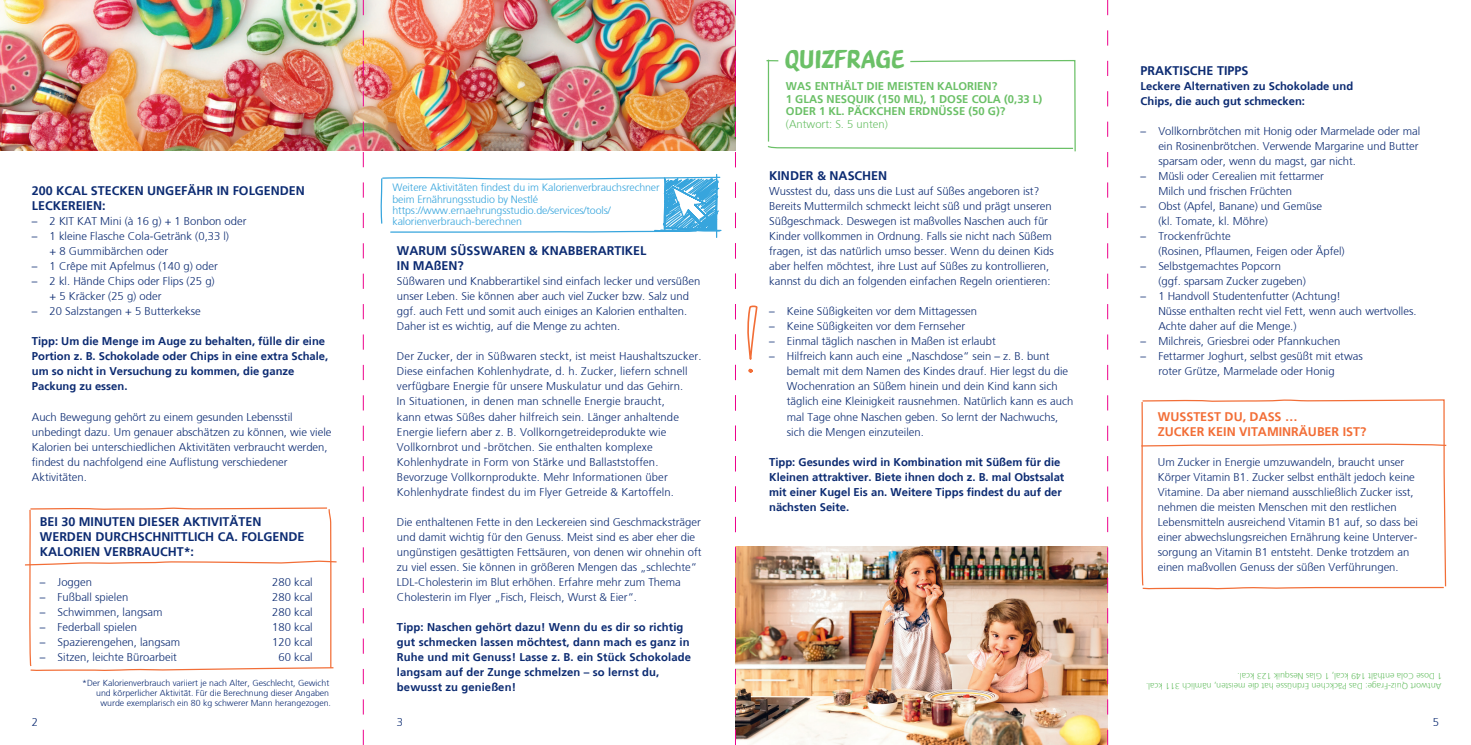
<style>
.page{position:relative;width:1471px;height:745px;background:#fff}
.page>*{position:absolute;margin:0;border:0;box-sizing:border-box;transform-origin:0 0}
.Box-Headine{font:27.5px "Nestle Brush";letter-spacing:.005em;color:#6bc067}
.Subline{font:700 12.5px/15px "Frutiger";color:#0c2b72}
.Subline-2{font:700 12.5px/15px "Frutiger";color:#f26e37}
.Copytext_Standard{font:300 11.25px/15px "Frutiger";color:#0c2b72}
.Copytext_Standard-2{font:700 11.25px/15px "Frutiger";color:#0c2b72}
.Box-Subline{font:700 11.25px/12.5px "Frutiger";color:#6bc067}
.KD_Seitenzahlen{font:300 11.25px "Frutiger";color:#0c2b72}
.Box-Copy{font:300 10.62px/11.2px "Frutiger";letter-spacing:-.01em;color:#37a5dd}
.Copytext_Standard-3{font:300 8.75px/10px "Frutiger";color:#0c2b72;text-align:right}
.Copytext_Standard-4{font:300 8.75px/10px "Frutiger";color:#6bc067}
.s1{font-weight:300}
</style>
<div class="page">
<img style="left:0;top:0;width:380px;height:151px">
<svg style="left:766px;top:59px;width:310px;height:93px"></svg>
<svg style="left:1141px;top:399px;width:305px;height:190px"></svg>
<svg style="left:30px;top:668px;width:304px;height:3px"></svg>
<svg style="left:25px;top:507px;width:312px;height:161px"></svg>
<img style="left:758px;top:546px;width:349px;height:198px">
<svg style="left:1107px;top:0;width:1px;height:744px"></svg>
<img style="left:380px;top:0;width:378px;height:744px">
<svg style="left:363px;top:0;width:1px;height:744px"></svg>
<p class="Subline" style="left:32px;top:183px;width:274px">200 KCAL STECKEN UNGEFÄHR IN FOLGENDEN<br>LECKEREIEN:</p>
<p class="Copytext_Standard" style="left:32px;top:214px;width:216px">– 2 KIT KAT Mini (à 16 g) + 1 Bonbon oder</p>
<p class="Copytext_Standard" style="left:50px;top:229px;width:181px;text-indent:-18px">– 1 kleine Flasche Cola-Getränk (0,33 l) + 8 Gummibärchen oder</p>
<p class="Copytext_Standard" style="left:32px;top:259px;width:187px">– 1 Crêpe mit Apfelmus (140 g) oder</p>
<p class="Copytext_Standard" style="left:50px;top:274px;width:167px;text-indent:-18px">– 2 kl. Hände Chips oder Flips (25 g) + 5 Kräcker (25 g) oder</p>
<p class="Copytext_Standard" style="left:32px;top:304px;width:170px">– 20 Salzstangen + 5 Butterkekse</p>
<p class="Copytext_Standard-2" style="left:32px;top:334px;width:298px">Tipp: Um die Menge im Auge zu behalten, fülle dir eine Portion z. B. Schokolade oder Chips in eine extra Schale, um so nicht in Versuchung zu kommen, die ganze Packung zu essen.</p>
<p class="Copytext_Standard" style="left:32px;top:409px;width:301px">Auch Bewegung gehört zu einem gesunden Lebensstil unbedingt dazu. Um genauer abschätzen zu können, wie viele Kalorien bei unterschiedlichen Aktivitäten verbraucht werden, findest du nachfolgend eine Auflistung verschiedener Aktivitäten.</p>
<p class="Subline" style="left:40px;top:513px;width:266px">BEI 30 MINUTEN DIESER AKTIVITÄTEN<br>WERDEN DURCHSCHNITTLICH CA. FOLGENDE<br>KALORIEN VERBRAUCHT*:</p>
<p class="Copytext_Standard" style="left:40px;top:574px;width:54px">– Joggen</p>
<p class="Copytext_Standard" style="left:272px;top:574px;width:42px">280 kcal</p>
<p class="Copytext_Standard" style="left:40px;top:589px;width:90px">– Fußball spielen</p>
<p class="Copytext_Standard" style="left:272px;top:589px;width:42px">280 kcal</p>
<p class="Copytext_Standard" style="left:40px;top:604px;width:124px">– Schwimmen, langsam</p>
<p class="Copytext_Standard" style="left:272px;top:604px;width:42px">280 kcal</p>
<p class="Copytext_Standard" style="left:40px;top:619px;width:99px">– Federball spielen</p>
<p class="Copytext_Standard" style="left:272px;top:619px;width:42px">180 kcal</p>
<p class="Copytext_Standard" style="left:40px;top:634px;width:142px">– Spazierengehen, langsam</p>
<p class="Copytext_Standard" style="left:272px;top:634px;width:42px">120 kcal</p>
<p class="Copytext_Standard" style="left:40px;top:649px;width:139px">– Sitzen, leichte Büroarbeit</p>
<p class="Copytext_Standard" style="left:278px;top:649px;width:36px">60 kcal</p>
<p class="Copytext_Standard-3" style="left:82px;top:677px;width:250px">*Der Kalorienverbrauch variiert je nach Alter, Geschlecht, Gewicht und körperlicher Aktivität. Für die Berechnung dieser Angaben wurde exemplarisch ein 80 kg schwerer Mann herangezogen.</p>
<p class="Box-Copy" style="left:392px;top:182px;width:269px">Weitere Aktivitäten findest du im Kalorienverbrauchsrechner beim Ernährungsstudio by Nestlé https://www.ernaehrungsstudio.de/services/tools/ kalorienverbrauch-berechnen</p>
<p class="Subline" style="left:397px;top:243px;width:251px">WARUM SÜSSWAREN &amp; KNABBERARTIKEL<br>IN MAßEN?</p>
<p class="Copytext_Standard" style="left:397px;top:274px;width:305px">Süßwaren und Knabberartikel sind einfach lecker und versüßen unser Leben. Sie können aber auch viel Zucker bzw. Salz und ggf. auch Fett und somit auch einiges an Kalorien enthalten.<br>Daher ist es wichtig, auf die Menge zu achten.</p>
<p class="Copytext_Standard" style="left:397px;top:349px;width:306px">Der Zucker, der in Süßwaren steckt, ist meist Haushaltszucker.<br>Diese einfachen Kohlenhydrate, d. h. Zucker, liefern schnell verfügbare Energie für unsere Muskulatur und das Gehirn.<br>In Situationen, in denen man schnelle Energie braucht,<br>kann etwas Süßes daher hilfreich sein. Länger anhaltende Energie liefern aber z. B. Vollkorngetreideprodukte wie Vollkornbrot und -brötchen. Sie enthalten komplexe Kohlenhydrate in Form von Stärke und Ballaststoffen.<br>Bevorzuge Vollkornprodukte. Mehr Informationen über Kohlenhydrate findest du im Flyer Getreide &amp; Kartoffeln.</p>
<p class="Copytext_Standard" style="left:397px;top:514px;width:306px">Die enthaltenen Fette in den Leckereien sind Geschmacksträger und damit wichtig für den Genuss. Meist sind es aber eher die ungünstigen gesättigten Fettsäuren, von denen wir ohnehin oft zu viel essen. Sie können in größeren Mengen das „schlechte“ LDL-Cholesterin im Blut erhöhen. Erfahre mehr zum Thema Cholesterin im Flyer „Fisch, Fleisch, Wurst &amp; Eier“.</p>
<p class="Copytext_Standard-2" style="left:397px;top:619px;width:296px">Tipp: Naschen gehört dazu! Wenn du es dir so richtig gut schmecken lassen möchtest, dann mach es ganz in Ruhe und mit Genuss! Lasse z. B. ein Stück Schokolade langsam auf der Zunge schmelzen – so lernst du, bewusst zu genießen!</p>
<p class="KD_Seitenzahlen" style="left:32px;top:715px;width:8px">2</p>
<p class="KD_Seitenzahlen" style="left:397px;top:715px;width:8px">3</p>
<p class="Box-Headine" style="left:784px;top:41px;width:121px">QUIZFRAGE</p>
<p class="Box-Subline" style="left:786px;top:80px;width:258px">WAS ENTHÄLT DIE MEISTEN KALORIEN?<br>1 GLAS NESQUIK (150 ML), 1 DOSE COLA (0,33 L)<br>ODER 1 KL. PÄCKCHEN ERDNÜSSE (50 G)? <span class="s1">(Antwort: S. 5 unten)</span></p>
<p class="Subline" style="left:769px;top:168px;width:120px">KINDER &amp; NASCHEN</p>
<p class="Copytext_Standard" style="left:769px;top:184px;width:286px">Wusstest du, dass uns die Lust auf Süßes angeboren ist?<br>Bereits Muttermilch schmeckt leicht süß und prägt unseren Süßgeschmack. Deswegen ist maßvolles Naschen auch für Kinder vollkommen in Ordnung. Falls sie nicht nach Süßem fragen, ist das natürlich umso besser. Wenn du deinen Kids aber helfen möchtest, ihre Lust auf Süßes zu kontrollieren, kannst du dich an folgenden einfachen Regeln orientieren:</p>
<p class="Copytext_Standard" style="left:769px;top:304px;width:209px">– Keine Süßigkeiten vor dem Mittagessen</p>
<p class="Copytext_Standard" style="left:769px;top:319px;width:197px">– Keine Süßigkeiten vor dem Fernseher</p>
<p class="Copytext_Standard" style="left:769px;top:334px;width:228px">– Einmal täglich naschen in Maßen ist erlaubt</p>
<p class="Copytext_Standard" style="left:787px;top:349px;width:288px;text-indent:-18px">– Hilfreich kann auch eine „Naschdose“ sein – z. B. bunt bemalt mit dem Namen des Kindes drauf. Hier legst du die Wochenration an Süßem hinein und dein Kind kann sich täglich eine Kleinigkeit rausnehmen. Natürlich kann es auch mal Tage ohne Naschen geben. So lernt der Nachwuchs, sich die Mengen einzuteilen.</p>
<p class="Copytext_Standard-2" style="left:769px;top:454px;width:297px">Tipp: Gesundes wird in Kombination mit Süßem für die Kleinen attraktiver. Biete ihnen doch z. B. mal Obstsalat mit einer Kugel Eis an. Weitere Tipps findest du auf der nächsten Seite.</p>
<p class="Subline" style="left:1140px;top:63px;width:109px">PRAKTISCHE TIPPS</p>
<p class="Copytext_Standard-2" style="left:1140px;top:79px;width:214px">Leckere Alternativen zu Schokolade und<br>Chips, die auch gut schmecken:</p>
<p class="Copytext_Standard" style="left:1158px;top:124px;width:263px;text-indent:-18px">– Vollkornbrötchen mit Honig oder Marmelade oder mal ein Rosinenbrötchen. Verwende Margarine und Butter sparsam oder, wenn du magst, gar nicht.</p>
<p class="Copytext_Standard" style="left:1158px;top:169px;width:167px;text-indent:-18px">– Müsli oder Cerealien mit fettarmer<br>Milch und frischen Früchten</p>
<p class="Copytext_Standard" style="left:1158px;top:199px;width:165px;text-indent:-18px">– Obst (Apfel, Banane) und Gemüse (kl. Tomate, kl. Möhre)</p>
<p class="Copytext_Standard" style="left:1158px;top:229px;width:188px;text-indent:-18px">– Trockenfrüchte<br>(Rosinen, Pflaumen, Feigen oder Äpfel)</p>
<p class="Copytext_Standard" style="left:1158px;top:259px;width:149px;text-indent:-18px">– Selbstgemachtes Popcorn (ggf. sparsam Zucker zugeben)</p>
<p class="Copytext_Standard" style="left:1158px;top:289px;width:260px;text-indent:-18px">– 1 Handvoll Studentenfutter (Achtung!<br>Nüsse enthalten recht viel Fett, wenn auch wertvolles.<br>Achte daher auf die Menge.)</p>
<p class="Copytext_Standard" style="left:1140px;top:334px;width:201px">– Milchreis, Griesbrei oder Pfannkuchen</p>
<p class="Copytext_Standard" style="left:1158px;top:349px;width:206px;text-indent:-18px">– Fettarmer Joghurt, selbst gesüßt mit etwas roter Grütze, Marmelade oder Honig</p>
<p class="Subline-2" style="left:1158px;top:408px;width:210px">WUSSTEST DU, DASS …<br>ZUCKER KEIN VITAMINRÄUBER IST?</p>
<p class="Copytext_Standard" style="left:1158px;top:454px;width:262px">Um Zucker in Energie umzuwandeln, braucht unser Körper Vitamin B1. Zucker selbst enthält jedoch keine Vitamine. Da aber niemand ausschließlich Zucker isst, nehmen die meisten Menschen mit den restlichen Lebensmitteln ausreichend Vitamin B1 auf, so dass bei einer abwechslungsreichen Ernährung keine Unterver&shy;sorgung an Vitamin B1 entsteht. Denke trotzdem an einen maßvollen Genuss der süßen Verführungen.</p>
<p class="Copytext_Standard-4" style="left:1442px;top:690px;width:298px;rotate:-180deg">Antwort Quiz-Frage: Das Päckchen Erdnüsse hat die meisten, nämlich 311 kcal.<br>1 Dose Cola enthält 149 kcal, 1 Glas Nesquik 123 kcal.</p>
<p class="KD_Seitenzahlen" style="left:1432px;top:715px;width:8px">5</p>
</div>
